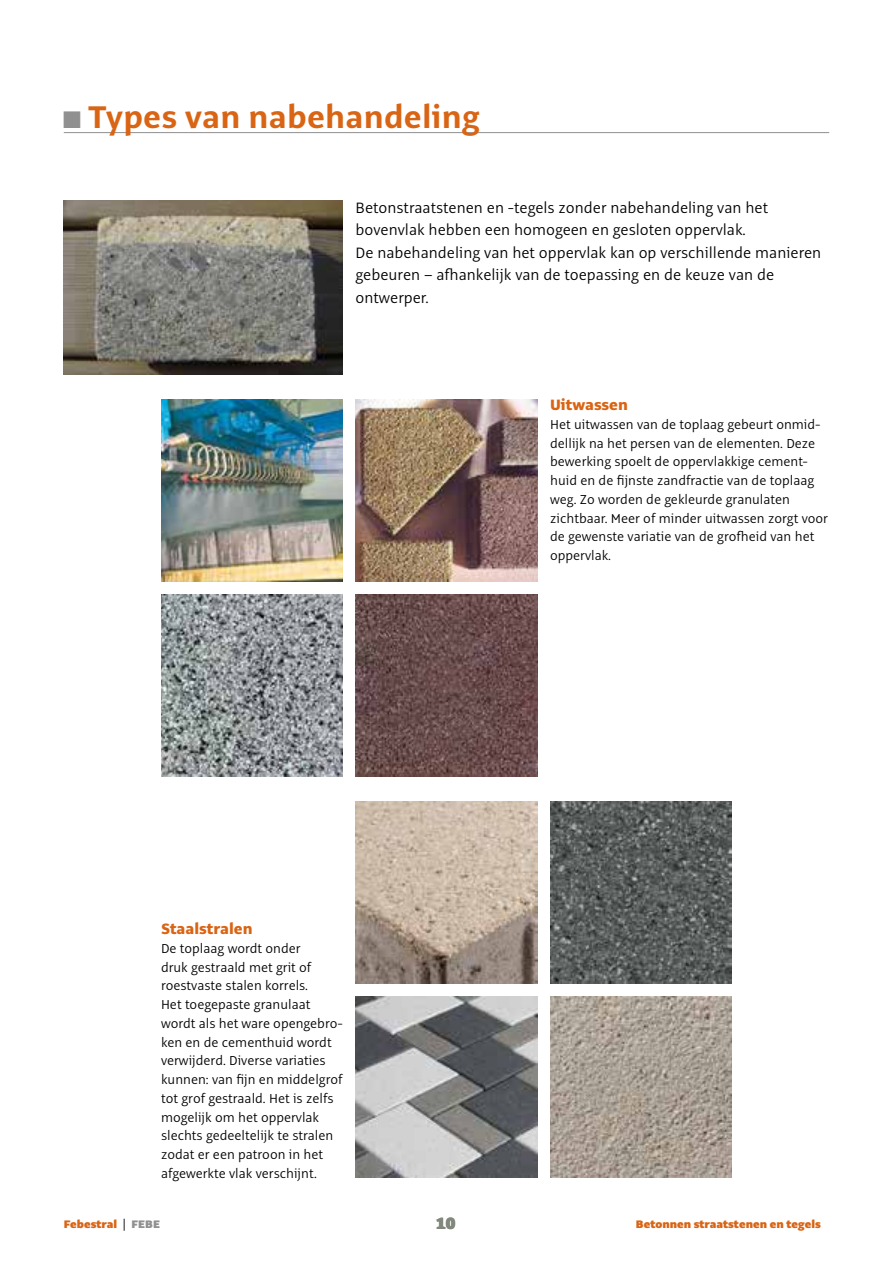
<style>
.page{position:relative;width:893px;height:1263px;background:#fff}
.page>*{position:absolute;margin:0;border:0;box-sizing:border-box;transform-origin:0 0}
.t1{font:700 34.5px "Alto Pro";letter-spacing:.005em;color:#d96414}
.t2{font:900 18px "Alto Pro";color:#82887c}
.t3{font:300 16.5px/22.5px "Alto Pro";color:#000}
.t4{font:800 16.5px "Alto Pro";color:#d96414}
.t5{font:300 14.25px/18.8px "Alto Pro";color:#000}
.t6{font:900 12px "Alto Pro";color:#d96414}
.s1{color:#909090}
.s2{font-weight:400;color:#000}
</style>
<div class="page">
<hr style="left:64px;top:132px;width:765px;height:1px;background:#909090">
<img style="left:161px;top:594px;width:182px;height:182px">
<img style="left:356px;top:594px;width:181px;height:182px">
<img style="left:356px;top:400px;width:181px;height:181px">
<img style="left:161px;top:400px;width:182px;height:181px">
<img style="left:356px;top:996px;width:181px;height:182px">
<img style="left:550px;top:996px;width:182px;height:182px">
<img style="left:550px;top:801px;width:182px;height:182px">
<img style="left:64px;top:200px;width:279px;height:174px">
<img style="left:356px;top:801px;width:181px;height:182px">
<h1 class="t1" style="left:64px;top:96px;width:418px"><span class="s1">◼</span> Types van nabehandeling</h1>
<p class="t3" style="left:356px;top:196px;width:467px">Betonstraatstenen en -tegels zonder nabehandeling van het bovenvlak hebben een homogeen en gesloten oppervlak.<br>De nabehandeling van het oppervlak kan op verschillende manieren gebeuren – afhankelijk van de toepassing en de keuze van de ontwerper.</p>
<p class="t4" style="left:161px;top:918px;width:93px">Staalstralen</p>
<p class="t5" style="left:161px;top:939px;width:183px">De toplaag wordt onder<br>druk gestraald met grit of roestvaste stalen korrels.<br>Het toegepaste granulaat wordt als het ware opengebro&shy;ken en de cementhuid wordt verwijderd. Diverse variaties kunnen: van fijn en middelgrof tot grof gestraald. Het is zelfs mogelijk om het oppervlak slechts gedeeltelijk te stralen zodat er een patroon in het afgewerkte vlak verschijnt.</p>
<p class="t4" style="left:550px;top:394px;width:79px">Uitwassen</p>
<p class="t5" style="left:550px;top:415px;width:279px">Het uitwassen van de toplaag gebeurt onmid&shy;dellijk na het persen van de elementen. Deze bewerking spoelt de oppervlakkige cement&shy;huid en de fijnste zandfractie van de toplaag weg. Zo worden de gekleurde granulaten zichtbaar. Meer of minder uitwassen zorgt voor de gewenste variatie van de grofheid van het oppervlak.</p>
<p class="t6" style="left:64px;top:1217px;width:98px">Febestral <span class="s2">|</span> <span class="s1">FEBE</span></p>
<p class="t2" style="left:436px;top:1212px;width:21px">10</p>
<p class="t6" style="left:636px;top:1217px;width:186px">Betonnen straatstenen en tegels</p>
</div>
